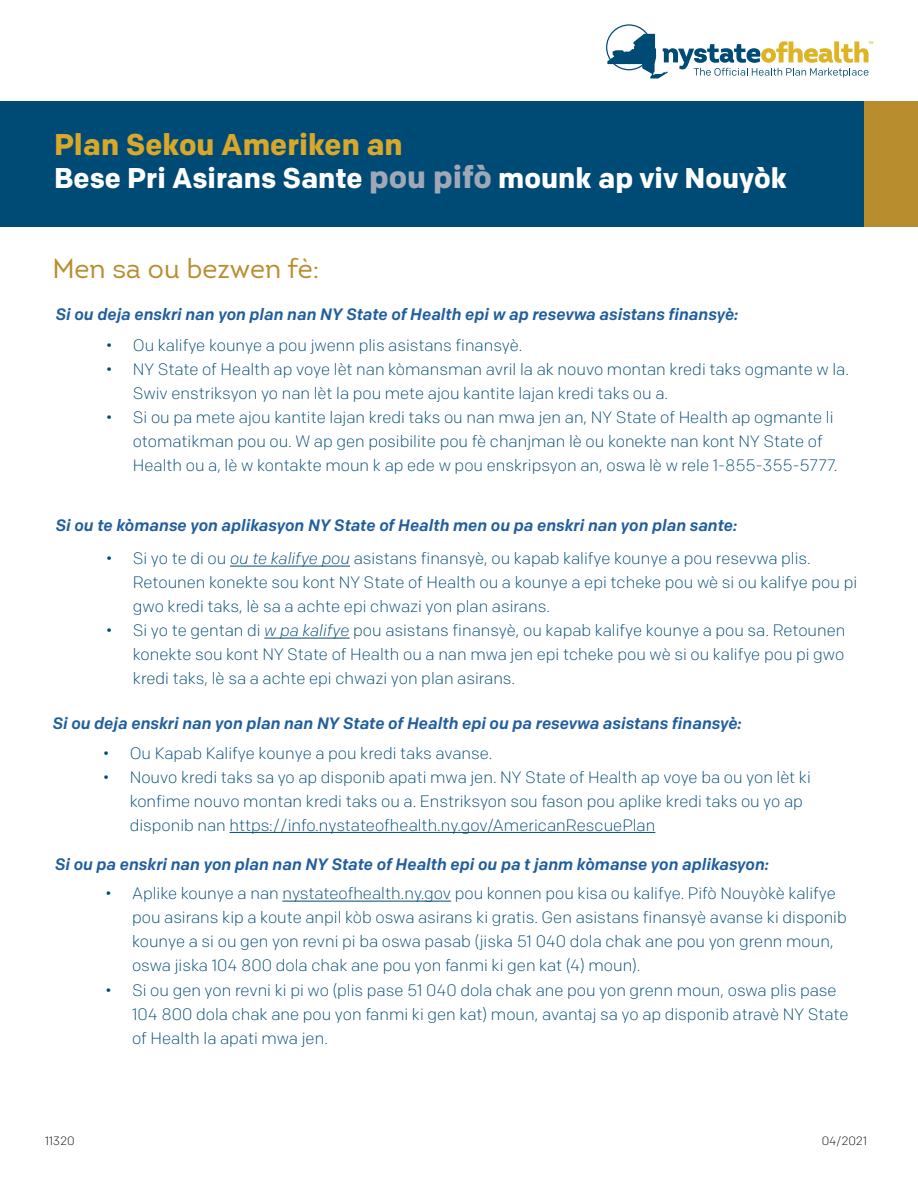
<style>
.page{position:relative;width:918px;height:1188px;background:#fff}
.page>*{position:absolute;margin:0;border:0;box-sizing:border-box;transform-origin:0 0}
.t1{font:700 30px "Colfax";color:#d9a729}
.t2{font:700 28.5px "Colfax";color:#fff}
.t3{font:27px "Intro";color:#b88d2d}
.t4{font:300 16.5px/24px "Colfax";color:#004b75}
.t5{font:italic 500 16.5px "Colfax";color:#215e9e}
.t6{font:300 12px "Colfax";color:#000}
.t7{font:8.1px "Intro";color:#ddb426}
.s1{font-size:31.5px;color:#9fa8b7}
.s2{font-style:italic}
</style>
<div class="page">
<svg style="left:606px;top:24px;width:263px;height:55px"></svg>
<div style="left:864px;top:102px;width:54px;height:125px;background:#b88d2d"></div>
<div style="left:0;top:102px;width:864px;height:125px;background:#004b75"></div>
<hr style="left:230px;top:566px;width:120px;height:1px;background:#004b75">
<hr style="left:264px;top:638px;width:86px;height:1px;background:#004b75">
<hr style="left:230px;top:832px;width:425px;height:1px;background:#004b75">
<hr style="left:282px;top:901px;width:169px;height:1px;background:#004b75">
<p class="t7" style="left:868px;top:40px;width:7px">™</p>
<h1 class="t1" style="left:54px;top:126px;width:350px">Plan Sekou Ameriken an</h1>
<h2 class="t2" style="left:54px;top:161px;width:735px">Bese Pri Asirans Sante <span class="s1">pou pifò</span> mounk ap viv Nouyòk</h2>
<h3 class="t3" style="left:52px;top:252px;width:268px">Men sa ou bezwen fè:</h3>
<p class="t5" style="left:55px;top:304px;width:684px">Si ou deja enskri nan yon plan nan NY State of Health epi w ap resevwa asistans finansyè:</p>
<p class="t4" style="left:106px;top:333px;width:418px">• Ou kalifye kounye a pou jwenn plis asistans finansyè.</p>
<p class="t4" style="left:133px;top:357px;width:718px;text-indent:-27px">• NY State of Health ap voye lèt nan kòmansman avril la ak nouvo montan kredi taks ogmante w la.<br>Swiv enstriksyon yo nan lèt la pou mete ajou kantite lajan kredi taks ou a.</p>
<p class="t4" style="left:133px;top:405px;width:706px;text-indent:-27px">• Si ou pa mete ajou kantite lajan kredi taks ou nan mwa jen an, NY State of Health ap ogmante li otomatikman pou ou. W ap gen posibilite pou fè chanjman lè ou konekte nan kont NY State of<br>Health ou a, lè w kontakte moun k ap ede w pou enskripsyon an, oswa lè w rele 1-855-355-5777.</p>
<p class="t5" style="left:55px;top:516px;width:683px">Si ou te kòmanse yon aplikasyon NY State of Health men ou pa enskri nan yon plan sante:</p>
<p class="t4" style="left:133px;top:547px;width:726px;text-indent:-27px">• Si yo te di ou <span class="s2">ou te kalifye pou</span> asistans finansyè, ou kapab kalifye kounye a pou resevwa plis.<br>Retounen konekte sou kont NY State of Health ou a kounye a epi tcheke pou wè si ou kalifye pou pi gwo kredi taks, lè sa a achte epi chwazi yon plan asirans.</p>
<p class="t4" style="left:133px;top:619px;width:714px;text-align:justify;text-indent:-27px">• Si yo te gentan di <span class="s2">w pa kalifye</span> pou asistans finansyè, ou kapab kalifye kounye a pou sa. Retounen konekte sou kont NY State of Health ou a nan mwa jen epi tcheke pou wè si ou kalifye pou pi gwo kredi taks, lè sa a achte epi chwazi yon plan asirans.</p>
<p class="t5" style="left:52px;top:713px;width:691px">Si ou deja enskri nan yon plan nan NY State of Health epi ou pa resevwa asistans finansyè:</p>
<p class="t4" style="left:103px;top:741px;width:391px">• Ou Kapab Kalifye kounye a pou kredi taks avanse.</p>
<p class="t4" style="left:130px;top:765px;width:683px;text-indent:-27px">• Nouvo kredi taks sa yo ap disponib apati mwa jen. NY State of Health ap voye ba ou yon lèt ki konfime nouvo montan kredi taks ou a. Enstriksyon sou fason pou aplike kredi taks ou yo ap disponib nan https://info.nystateofhealth.ny.gov/AmericanRescuePlan</p>
<p class="t5" style="left:55px;top:854px;width:716px">Si ou pa enskri nan yon plan nan NY State of Health epi ou pa t janm kòmanse yon aplikasyon:</p>
<p class="t4" style="left:132px;top:882px;width:716px;text-indent:-27px">• Aplike kounye a nan nystateofhealth.ny.gov pou konnen pou kisa ou kalifye. Pifò Nouyòkè kalifye pou asirans kip a koute anpil kòb oswa asirans ki gratis. Gen asistans finansyè avanse ki disponib kounye a si ou gen yon revni pi ba oswa pasab (jiska 51 040 dola chak ane pou yon grenn moun, oswa jiska 104 800 dola chak ane pou yon fanmi ki gen kat (4) moun).</p>
<p class="t4" style="left:132px;top:978px;width:718px;text-indent:-27px">• Si ou gen yon revni ki pi wo (plis pase 51 040 dola chak ane pou yon grenn moun, oswa plis pase<br>104 800 dola chak ane pou yon fanmi ki gen kat) moun, avantaj sa yo ap disponib atravè NY State of Health la apati mwa jen.</p>
<p class="t6" style="left:45px;top:1134px;width:31px">11320</p>
<p class="t6" style="left:822px;top:1133px;width:47px">04/2021</p>
</div>
